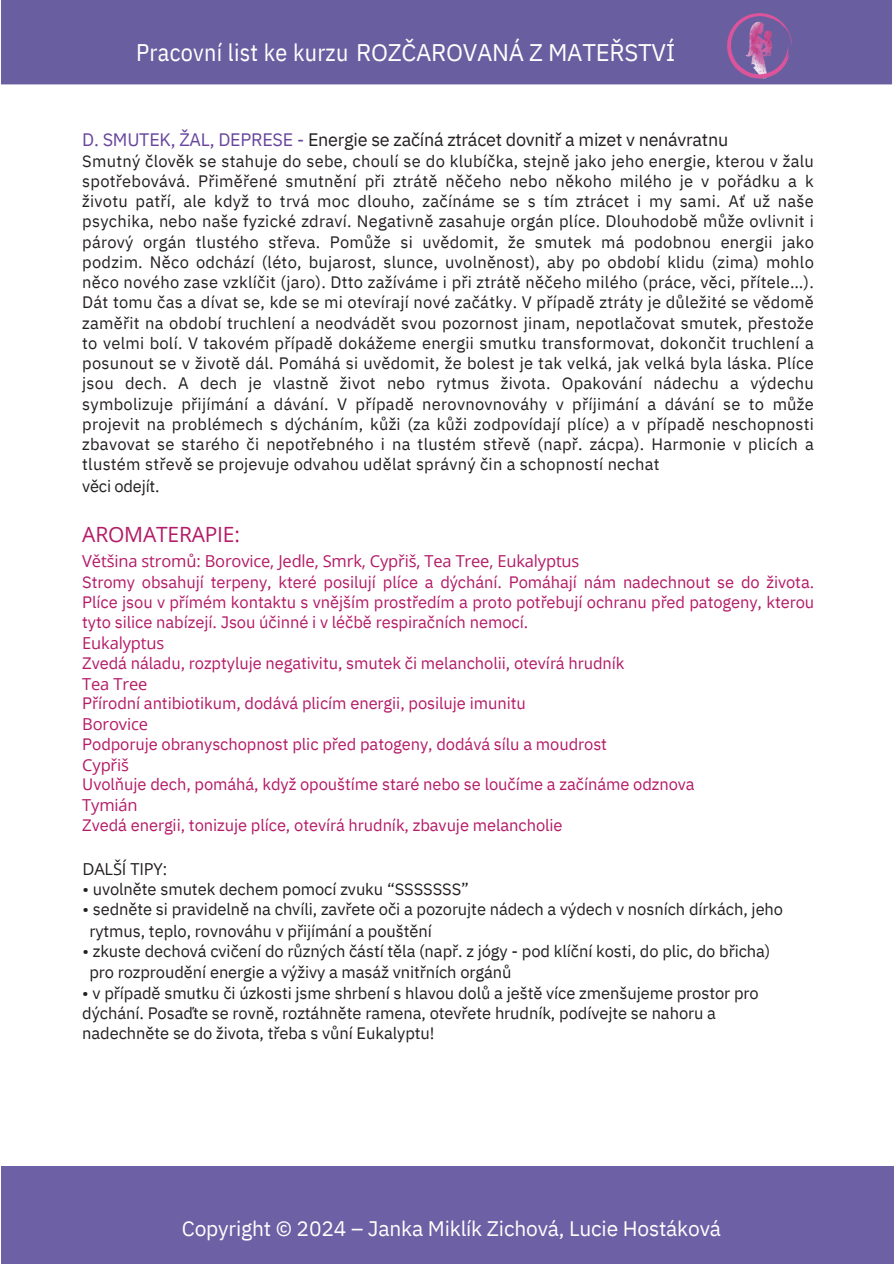
<style>
.page{position:relative;width:894px;height:1264px;background:#fff}
.page>*{position:absolute;margin:0;border:0;box-sizing:border-box;transform-origin:0 0}
.t1{font:24px "IBM Plex Sans";letter-spacing:-.015em;color:#fff}
.t2{font:21px "IBM Plex Sans";letter-spacing:-.01em;color:#fff}
.t3{font:21px "Open Sans";letter-spacing:-.01em;color:#b41b67}
.t4{font:18px "IBM Plex Sans";letter-spacing:-.015em;color:#231f20}
.t5{font:16.5px/20.2px "IBM Plex Sans";letter-spacing:-.005em;color:#231f20;text-align:justify}
.t6{font:16.5px/20.2px "IBM Plex Sans";letter-spacing:-.005em;color:#b41b67;text-align:justify}
.t7{font:16.5px "Open Sans";letter-spacing:-.01em;color:#b41b67}
.t8{font:16.5px "Open Sans";letter-spacing:-.01em;color:#231f20}
.s1{font-family:"IBM Plex Sans Cond"}
.s2{color:#67459c}
</style>
<div class="page">
<div style="left:1px;top:1165px;width:892px;height:98px;background:#6d60a4"></div>
<div style="left:1px;top:0;width:891px;height:85px;background:#695fa0"></div>
<h1 class="t1" style="left:136px;top:36px;width:540px"><span class="s1">Pracovní list ke kurzu</span> ROZČAROVANÁ Z MATEŘSTVÍ</h1>
<p class="t4" style="left:82px;top:128px;width:647px"><span class="s2">D. SMUTEK, ŽAL, DEPRESE -</span> Energie se začíná ztrácet dovnitř a mizet v nenávratnu</p>
<p class="t5" style="left:82px;top:150px;width:733px">Smutný člověk se stahuje do sebe, choulí se do klubíčka, stejně jako jeho energie, kterou v žalu spotřebovává. Přiměřené smutnění při ztrátě něčeho nebo někoho milého je v pořádku a k životu patří, ale když to trvá moc dlouho, začínáme se s tím ztrácet i my sami. Ať už naše psychika, nebo naše fyzické zdraví. Negativně zasahuje orgán plíce. Dlouhodobě může ovlivnit i párový orgán tlustého střeva. Pomůže si uvědomit, že smutek má podobnou energii jako podzim. Něco odchází (léto, bujarost, slunce, uvolněnost), aby po období klidu (zima) mohlo něco nového zase vzklíčit (jaro). Dtto zažíváme i při ztrátě něčeho milého (práce, věci, přítele…).<br>Dát tomu čas a dívat se, kde se mi otevírají nové začátky. V případě ztráty je důležité se vědomě zaměřit na období truchlení a neodvádět svou pozornost jinam, nepotlačovat smutek, přestože to velmi bolí. V takovém případě dokážeme energii smutku transformovat, dokončit truchlení a posunout se v životě dál. Pomáhá si uvědomit, že bolest je tak velká, jak velká byla láska. Plíce jsou dech. A dech je vlastně život nebo rytmus života. Opakování nádechu a výdechu symbolizuje přijímání a dávání. V případě nerovnovnováhy v příjimání a dávání se to může projevit na problémech s dýcháním, kůži (za kůži zodpovídají plíce) a v případě neschopnosti zbavovat se starého či nepotřebného i na tlustém střevě (např. zácpa). Harmonie v plicích a tlustém střevě se projevuje odvahou udělat správný čin a schopností nechat</p>
<p class="t5" style="left:82px;top:475px;width:79px">věci odejít.</p>
<p class="t3" style="left:82px;top:520px;width:159px">AROMATERAPIE:</p>
<p class="t7" style="left:82px;top:549px;width:498px">Většina stromů: Borovice, Jedle, Smrk, Cypřiš, Tea Tree, Eukalyptus</p>
<p class="t6" style="left:82px;top:571px;width:733px">Stromy obsahují terpeny, které posilují plíce a dýchání. Pomáhají nám nadechnout se do života.<br>Plíce jsou v přímém kontaktu s vnějším prostředím a proto potřebují ochranu před patogeny, kterou tyto silice nabízejí. Jsou účinné i v léčbě respiračních nemocí.</p>
<p class="t7" style="left:82px;top:631px;width:84px">Eukalyptus</p>
<p class="t6" style="left:82px;top:652px;width:543px">Zvedá náladu, rozptyluje negativitu, smutek či melancholii, otevírá hrudník</p>
<p class="t7" style="left:82px;top:672px;width:67px">Tea Tree</p>
<p class="t6" style="left:82px;top:692px;width:445px">Přírodní antibiotikum, dodává plicím energii, posiluje imunitu</p>
<p class="t7" style="left:82px;top:712px;width:67px">Borovice</p>
<p class="t6" style="left:82px;top:733px;width:526px">Podporuje obranyschopnost plic před patogeny, dodává sílu a moudrost</p>
<p class="t7" style="left:82px;top:753px;width:48px">Cypřiš</p>
<p class="t6" style="left:82px;top:773px;width:613px">Uvolňuje dech, pomáhá, když opouštíme staré nebo se loučíme a začínáme odznova</p>
<p class="t7" style="left:82px;top:793px;width:57px">Tymián</p>
<p class="t6" style="left:82px;top:814px;width:482px">Zvedá energii, tonizuje plíce, otevírá hrudník, zbavuje melancholie</p>
<p class="t8" style="left:82px;top:856px;width:86px">DALŠÍ TIPY:</p>
<p class="t5" style="left:82px;top:878px;width:388px">• uvolněte smutek dechem pomocí zvuku “SSSSSSS”</p>
<p class="t5" style="left:82px;top:898px;width:702px">• sedněte si pravidelně na chvíli, zavřete oči a pozorujte nádech a výdech v nosních dírkách, jeho</p>
<p class="t5" style="left:89px;top:920px;width:344px">rytmus, teplo, rovnováhu v přijímání a pouštění</p>
<p class="t5" style="left:82px;top:940px;width:689px">• zkuste dechová cvičení do různých částí těla (např. z jógy - pod klíční kosti, do plic, do břicha)</p>
<p class="t5" style="left:89px;top:961px;width:423px">pro rozproudění energie a výživy a masáž vnitřních orgánů</p>
<h3 class="t5" style="left:82px;top:982px;width:677px;text-align:left">• v případě smutku či úzkosti jsme shrbení s hlavou dolů a ještě více zmenšujeme prostor pro dýchání. Posaďte se rovně, roztáhněte ramena, otevřete hrudník, podívejte se nahoru a nadechněte se do života, třeba s vůní Eukalyptu!</h3>
<p class="t2" style="left:182px;top:1214px;width:540px">Copyright © 2024 – Janka Miklík Zichová, Lucie Hostáková</p>
</div>
